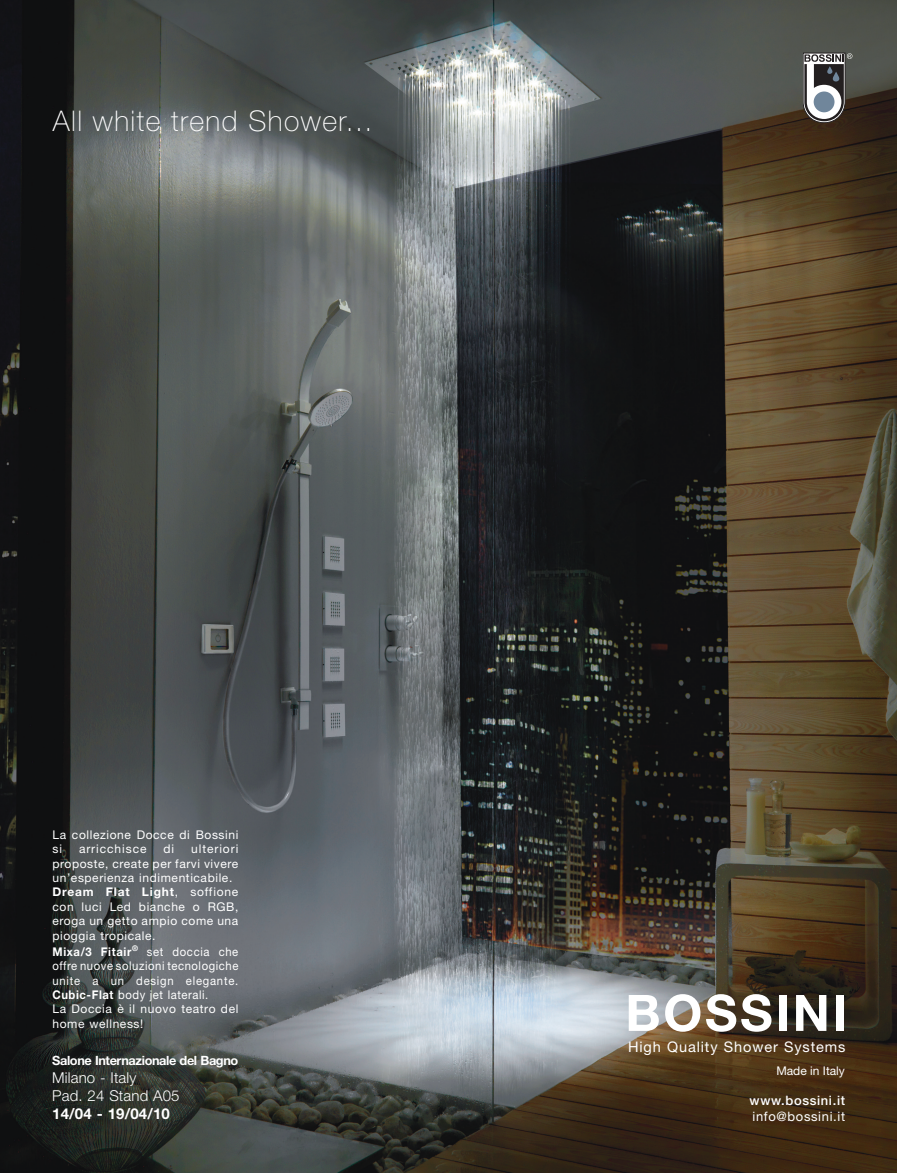
<style>
.page{position:relative;width:897px;height:1173px;background:#fff}
.page>*{position:absolute;margin:0;border:0;box-sizing:border-box;transform-origin:0 0}
.t1{font:700 50.25px "Helvetica Neue";letter-spacing:.05em;color:#fff}
.t2{font:100 28.5px "Helvetica Neue";letter-spacing:.05em;color:#fff}
.t3{font:300 15px/18px "Helvetica Neue";letter-spacing:.01em;color:#fff}
.t4{font:700 15px "Helvetica Neue";letter-spacing:.01em;color:#fff}
.t5{font:14.55px "Helvetica Neue";letter-spacing:.06em;color:#fff}
.t6{font:12.9px "Helvetica Neue";letter-spacing:.05em;color:#fff}
.t7{font:500 12.9px "Helvetica Neue";letter-spacing:.05em;color:#fff}
.t8{font:700 12.75px "Helvetica Neue";letter-spacing:-.03em;color:#fff}
.t9{font:12px/14.4px "Helvetica Neue";letter-spacing:.05em;color:#fff}
.t10{font:12px/14.4px "Helvetica Neue";letter-spacing:.05em;color:#fff;scale:.94 1}
.t11{font:12px "Helvetica Neue";color:#fff}
.t12{font:12px "Helvetica Neue";letter-spacing:.075em;color:#fff}
.s1{font-weight:700}
</style>
<div class="page">
<img style="left:0;top:0;width:896px;height:1173px">
<svg style="left:802px;top:53px;width:50px;height:70px"></svg>
<h2 class="t2" style="left:53px;top:104px;width:321px">All white trend Shower...</h2>
<p class="t9" style="left:52px;top:827px;width:187px">La collezione Docce di Bossini si</p>
<p class="t9" style="left:52px;top:841px;width:187px;text-indent:139px">ulteriori proposte, create per farvi vivere un’esperienza indimenticabile.<br><span class="s1">Dream Flat Light</span>, soffione con luci Led bianche o RGB, eroga un getto ampio come una pioggia tropicale.</p>
<p class="t10" style="left:52px;top:944px;width:199px"><span class="s1">Mixa/3 Fitair</span><sup>®</sup> set doccia che offre nuove soluzioni tecnologiche unite a un design elegante.<br><span class="s1">Cubic-Flat</span> body jet laterali.<br>La Doccia è il nuovo teatro del home wellness!</p>
<p class="t8" style="left:52px;top:1053px;width:187px">Salone Internazionale del Bagno</p>
<p class="t3" style="left:52px;top:1069px;width:129px">Milano - Italy<br>Pad. 24 Stand A05</p>
<p class="t4" style="left:52px;top:1105px;width:119px">14/04 - 19/04/10</p>
<p class="t12" style="left:79px;top:842px;width:69px">arricchisce</p>
<p class="t9" style="left:163px;top:841px;width:12px">di</p>
<h1 class="t1" style="left:625px;top:982px;width:223px">BOSSINI</h1>
<p class="t5" style="left:628px;top:1038px;width:219px">High Quality Shower Systems</p>
<p class="t11" style="left:776px;top:1063px;width:70px">Made in Italy</p>
<p class="t7" style="left:749px;top:1093px;width:97px">www.bossini.it</p>
<p class="t6" style="left:752px;top:1108px;width:94px">info@bossini.it</p>
</div>
